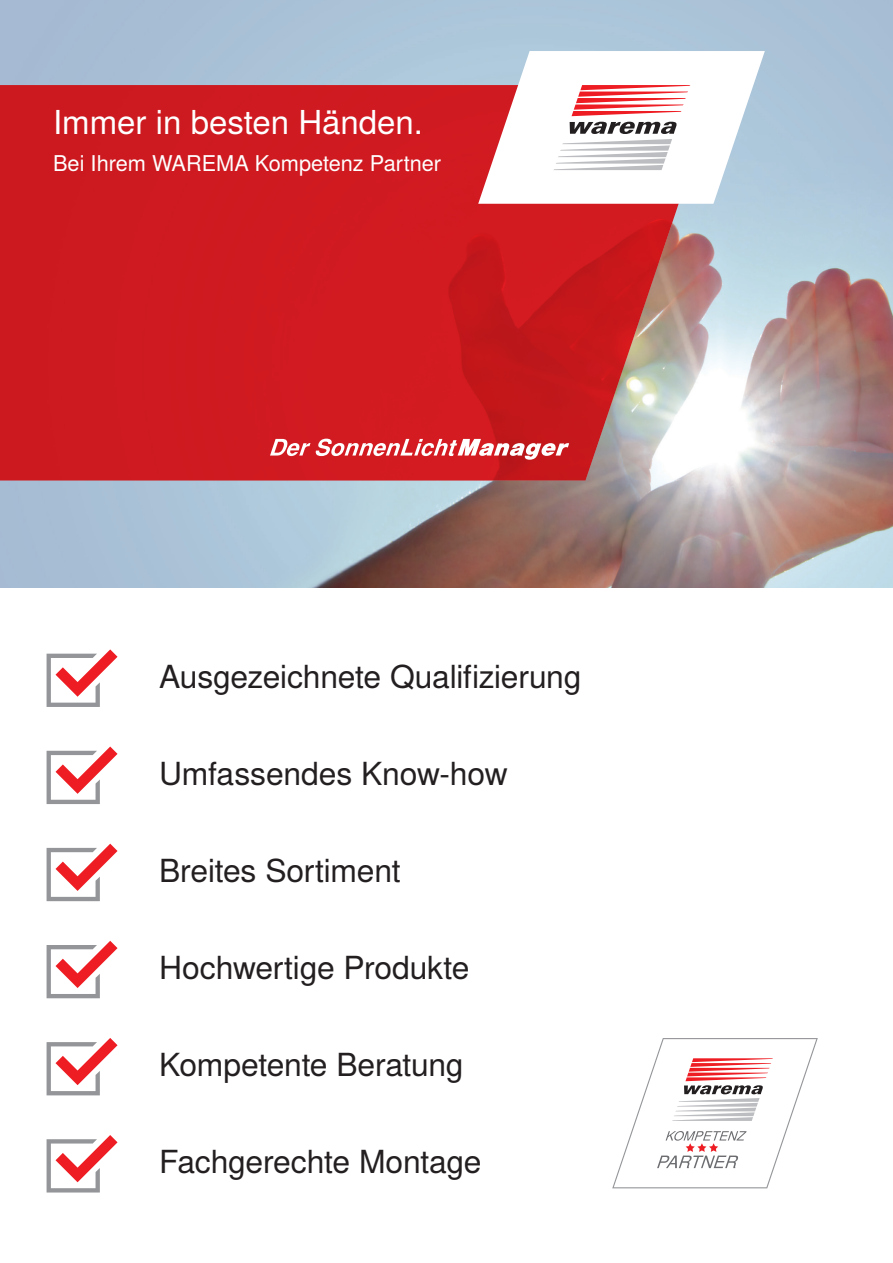
<style>
.page{position:relative;width:893px;height:1263px;background:#fff}
.page>*{position:absolute;margin:0;border:0;box-sizing:border-box;transform-origin:0 0}
.t1{font:33px "Nimbus San LOT";color:#fff}
.t2{font:31.8px "Nimbus San LOT";letter-spacing:-.005em;color:#231f20}
.t3{font:21.75px "Nimbus San LOT";color:#fff}
</style>
<div class="page">
<img style="left:0;top:0;width:893px;height:587px">
<svg style="left:612px;top:1038px;width:206px;height:150px"></svg>
<svg style="left:47px;top:649px;width:71px;height:58px"></svg>
<svg style="left:47px;top:746px;width:71px;height:58px"></svg>
<svg style="left:47px;top:844px;width:71px;height:57px"></svg>
<svg style="left:47px;top:941px;width:71px;height:57px"></svg>
<svg style="left:47px;top:1038px;width:71px;height:57px"></svg>
<svg style="left:47px;top:1135px;width:71px;height:57px"></svg>
<svg style="left:0;top:85px;width:719px;height:396px;background:#cd292f"></svg>
<svg style="left:478px;top:51px;width:287px;height:153px"></svg>
<svg style="left:270px;top:439px;width:40px;height:17px"></svg>
<svg style="left:316px;top:439px;width:253px;height:21px"></svg>
<p class="t1" style="left:53px;top:103px;width:371px">Immer in besten Händen.</p>
<p class="t3" style="left:53px;top:150px;width:389px">Bei Ihrem WAREMA Kompetenz Partner</p>
<p class="t2" style="left:159px;top:658px;width:423px">Ausgezeichnete Qualifizierung</p>
<p class="t2" style="left:159px;top:755px;width:350px">Umfassendes Know-how</p>
<p class="t2" style="left:159px;top:852px;width:243px">Breites Sortiment</p>
<p class="t2" style="left:159px;top:949px;width:312px">Hochwertige Produkte</p>
<p class="t2" style="left:159px;top:1046px;width:306px">Kompetente Beratung</p>
<p class="t2" style="left:159px;top:1143px;width:324px">Fachgerechte Montage</p>
</div>
